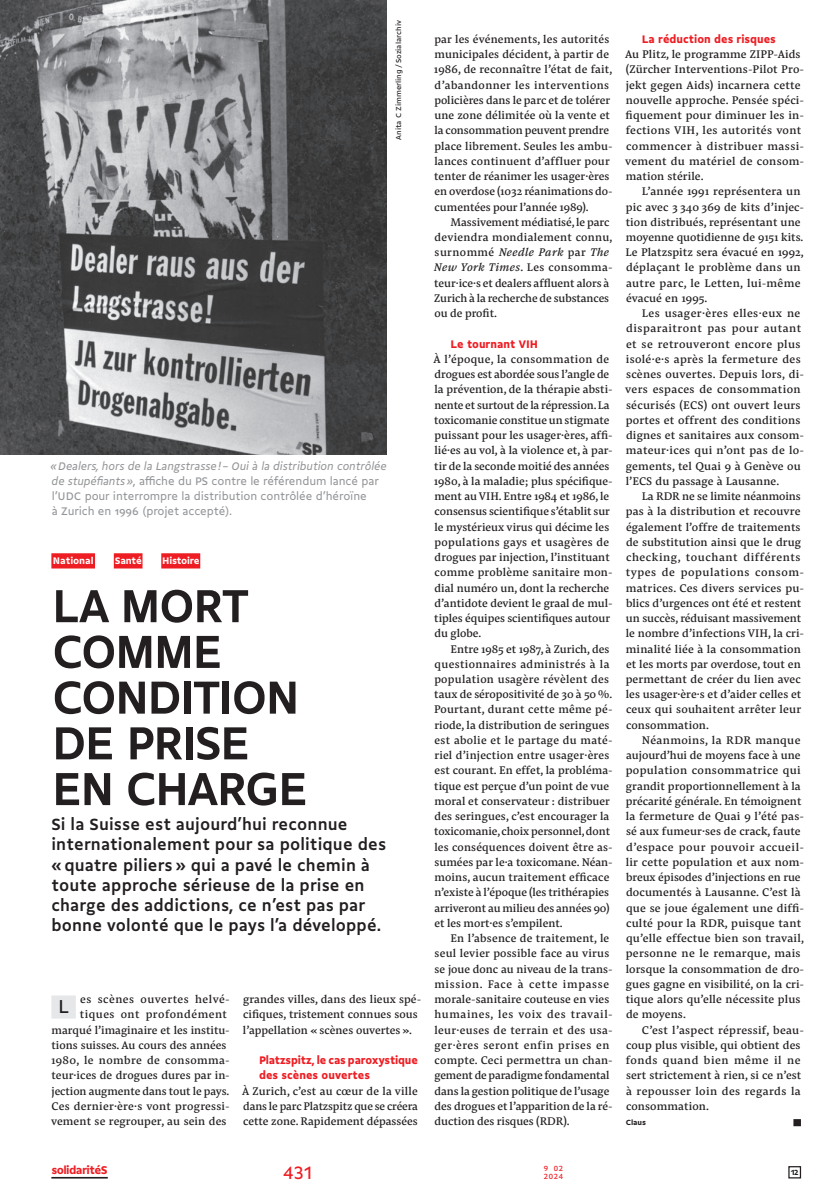
<style>
.page{position:relative;width:833px;height:1198px;background:#fff}
.page>*{position:absolute;margin:0;border:0;box-sizing:border-box;transform-origin:0 0}
.Titre_40{font:700 50px/45.8px "Gemeli";letter-spacing:-.05em;color:#231f20}
.Texte_100_lettrine{font:20.12px "Gemeli";color:#231f20}
.t1{font:19.38px "Gemeli";color:#ee1d23}
.Chapeau{font:700 17.5px/20.2px "Gemeli";letter-spacing:.005em;color:#231f20}
.Légendes{font:11.88px/15.2px "Gemeli";letter-spacing:-.01em;color:#939598}
.Intertitres{font:900 11.88px/15.2px "Gemeli";color:#ee1d23}
.t2{font:700 11.88px "Gemeli Micro";letter-spacing:-.05em;color:#ee1d23}
.Texte_90{font:11.5px/15.2px "Pensum Pro";color:#231f20}
.Texte_110{font:11.5px/15.2px "Pensum Pro";letter-spacing:.01em;color:#231f20}
.Texte_100_lettrine-2{font:11.5px/15.2px "Pensum Pro";letter-spacing:.005em;color:#231f20}
.Texte_100_lettrine-3{font:11.5px "Pensum Pro";letter-spacing:.03em;color:#231f20}
.Texte_100_lettrine-4{font:11.5px "Pensum Pro";letter-spacing:.045em;color:#231f20}
.Texte_100_lettrine-5{font:11.5px "Pensum Pro";letter-spacing:.04em;color:#231f20}
.Titre_27{font:700 10px "Gemeli Micro";letter-spacing:-.025em;color:#fff}
.Signature_auteur_seul{font:700 7.75px "Gemeli Micro";letter-spacing:-.01em;color:#231f20}
.t3{font:7.75px/7.5px "Gemeli Micro";letter-spacing:.09em;color:#ee1d23}
.Credits_bas_al_droite{font:7.5px "Gemeli Micro";color:#231f20}
.s1{font-style:italic}
</style>
<div class="page">
<div style="left:788px;top:1166px;width:13px;height:12px;border:1px solid #231f20"></div>
<hr style="left:51px;top:1177px;width:57px;height:1px;background:#231f20">
<div style="left:51px;top:995px;width:25px;height:23px;background:#e6e7e9"></div>
<div style="left:793px;top:1119px;width:8px;height:7px;background:#231f20"></div>
<div style="left:51px;top:553px;width:44px;height:15px;background:#ee1d23"></div>
<div style="left:114px;top:553px;width:28px;height:15px;background:#ee1d23"></div>
<div style="left:161px;top:553px;width:39px;height:15px;background:#ee1d23"></div>
<img style="left:0;top:0;width:386px;height:454px">
<p class="Credits_bas_al_droite" style="left:393px;top:140px;width:121px;rotate:-90deg">Anita C Zimmerling / Sozialarchiv</p>
<p class="Légendes" style="left:50px;top:457px;width:338px"><span class="s1">« Dealers, hors de la Langstrasse ! – Oui à la distribution contrôlée de stupéfiants »</span>, affiche du PS contre le référendum lancé par l’UDC pour interrompre la distribution contrôlée d’héroïne<br>à Zurich en 1996 (projet accepté).</p>
<p class="Titre_27" style="left:53px;top:554px;width:42px">National</p>
<p class="Titre_27" style="left:115px;top:554px;width:29px">Santé</p>
<p class="Titre_27" style="left:162px;top:554px;width:39px">Histoire</p>
<p class="Titre_40" style="left:52px;top:579px;width:258px">LA MORT<br>COMME<br>CONDITION<br>DE PRISE<br>EN CHARGE</p>
<p class="Chapeau" style="left:51px;top:813px;width:336px">Si la Suisse est aujourd’hui reconnue internationalement pour sa politique des « quatre piliers » qui a pavé le chemin à toute approche sérieuse de la prise en charge des addictions, ce n’est pas par bonne volonté que le pays l’a développé.</p>
<p class="Texte_100_lettrine-4" style="left:80px;top:991px;width:151px">es scènes ouvertes helvé-</p>
<p class="Texte_100_lettrine-5" style="left:80px;top:1006px;width:149px">tiques ont profondément</p>
<p class="Texte_100_lettrine-2" style="left:52px;top:1022px;width:180px">marqué l’imaginaire et les institu-</p>
<p class="Texte_100_lettrine-2" style="left:51px;top:1037px;width:176px">tions suisses. Au cours des années</p>
<p class="Texte_100_lettrine-3" style="left:51px;top:1052px;width:180px">1980, le nombre de consomma-</p>
<p class="Texte_100_lettrine-2" style="left:51px;top:1067px;width:180px">teur·ices de drogues dures par in-</p>
<p class="Texte_100_lettrine-2" style="left:52px;top:1083px;width:179px">jection augmente dans tout le pays.</p>
<p class="Texte_100_lettrine-2" style="left:51px;top:1098px;width:180px">Ces dernier·ère·s vont progressi-</p>
<p class="Texte_100_lettrine-2" style="left:51px;top:1113px;width:177px">vement se regrouper, au sein des</p>
<p class="Texte_100_lettrine" style="left:58px;top:992px;width:12px">L</p>
<p class="Texte_100_lettrine-2" style="left:243px;top:991px;width:180px">grandes villes, dans des lieux spé&shy;cifiques, tristement connues sous l’appellation « scènes ouvertes ».</p>
<p class="Intertitres" style="left:259px;top:1051px;width:160px">Platzspitz, le cas paroxystique des scènes ouvertes</p>
<p class="Texte_90" style="left:242px;top:1083px;width:177px;text-align:justify">À Zurich, c’est au cœur de la ville dans le parc Platzspitz que se créera cette zone. Rapidement dépassées</p>
<p class="Texte_90" style="left:434px;top:31px;width:180px">par les événements, les autorités municipales décident, à partir de 1986, de reconnaître l’état de fait, d’abandonner les interventions policières dans le parc et de tolérer une zone délimitée où la vente et la consommation peuvent prendre place librement. Seules les ambu&shy;lances continuent d’affluer pour tenter de réanimer les usager·ères en overdose (1032 réanimations do&shy;cumentées pour l’année 1989).</p>
<p class="Texte_90" style="left:434px;top:214px;width:180px;text-indent:17px">Massivement médiatisé, le parc deviendra mondialement connu, surnommé <span class="s1">Needle Park</span> par <span class="s1">The<br>New York Times</span>. Les consomma&shy;teur·ice·s et dealers affluent alors à<br>Zurich à la recherche de substances ou de profit.</p>
<p class="Intertitres" style="left:450px;top:335px;width:89px">Le tournant VIH</p>
<p class="Texte_90" style="left:433px;top:351px;width:180px">À l’époque, la consommation de drogues est abordée sous l’angle de la prévention, de la thérapie absti&shy;nente et surtout de la répression. La toxicomanie constitue un stigmate puissant pour les usager·ères, affi&shy;lié·es au vol, à la violence et, à par&shy;tir de la seconde moitié des années 1980, à la maladie; plus spécifique&shy;ment au VIH. Entre 1984 et 1986, le consensus scientifique s’établit sur le mystérieux virus qui décime les populations gays et usagères de drogues par injection, l’instituant comme problème sanitaire mon&shy;dial numéro un, dont la recherche d’antidote devient le graal de mul&shy;tiples équipes scientifiques autour du globe.</p>
<p class="Texte_90" style="left:434px;top:641px;width:180px;text-indent:16px">Entre 1985 et 1987, à Zurich, des questionnaires administrés à la population usagère révèlent des taux de séropositivité de 30 à 50 %.<br>Pourtant, durant cette même pé&shy;riode, la distribution de seringues est abolie et le partage du maté&shy;riel d’injection entre usager·ères est courant. En effet, la probléma&shy;tique est perçue d’un point de vue moral et conservateur : distribuer des seringues, c’est encourager la toxicomanie, choix personnel, dont les conséquences doivent être as&shy;sumées par le·a toxicomane. Néan&shy;moins, aucun traitement efficace n’existe à l’époque (les trithérapies arriveront au milieu des années 90) et les mort·es s’empilent.</p>
<p class="Texte_90" style="left:434px;top:930px;width:180px;text-indent:16px">En l’absence de traitement, le seul levier possible face au virus se joue donc au niveau de la trans&shy;mission. Face à cette impasse morale-sanitaire couteuse en vies humaines, les voix des travail&shy;leur·euses de terrain et des usa&shy;ger·ères seront enfin prises en compte. Ceci permettra un chan&shy;gement de paradigme fondamental dans la gestion politique de l’usage des drogues et l’apparition de la ré&shy;duction des risques (RDR).</p>
<p class="Intertitres" style="left:642px;top:31px;width:135px">La réduction des risques</p>
<p class="Texte_110" style="left:625px;top:46px;width:181px">Au Plitz, le programme ZIPP-Aids (Zürcher Interventions-Pilot Pro&shy;jekt gegen Aids) incarnera cette nouvelle approche. Pensée spéci&shy;fiquement pour diminuer les in&shy;fections VIH, les autorités vont commencer à distribuer massi&shy;vement du matériel de consom&shy;mation stérile.</p>
<p class="Texte_110" style="left:625px;top:184px;width:180px;text-indent:16px">L’année 1991 représentera un pic avec 3 340 369 de kits d’injec&shy;tion distribués, représentant une moyenne quotidienne de 9151 kits.<br>Le Platzspitz sera évacué en 1992, déplaçant le problème dans un autre parc, le Letten, lui-même évacué en 1995.</p>
<p class="Texte_110" style="left:625px;top:305px;width:180px;text-indent:17px">Les usager·ères elles·eux ne disparaitront pas pour autant et se retrouveront encore plus isolé·e·s après la fermeture des scènes ouvertes. Depuis lors, di&shy;vers espaces de consommation sécurisés (ECS) ont ouvert leurs portes et offrent des conditions dignes et sanitaires aux consom&shy;mateur·ices qui n’ont pas de lo&shy;gements, tel Quai 9 à Genève ou l’ECS du passage à Lausanne.</p>
<p class="Texte_110" style="left:625px;top:488px;width:180px;text-indent:16px">La RDR ne se limite néanmoins pas à la distribution et recouvre également l’offre de traitements de substitution ainsi que le drug checking, touchant différents types de populations consom&shy;matrices. Ces divers services pu&shy;blics d’urgences ont été et restent un succès, réduisant massivement le nombre d’infections VIH, la cri&shy;minalité liée à la consommation et les morts par overdose, tout en permettant de créer du lien avec les usager·ère·s et d’aider celles et ceux qui souhaitent arrêter leur consommation.</p>
<p class="Texte_110" style="left:625px;top:732px;width:180px;text-indent:16px">Néanmoins, la RDR manque aujourd’hui de moyens face à une population consommatrice qui grandit proportionnellement à la précarité générale. En témoignent la fermeture de Quai 9 l’été pas&shy;sé aux fumeur·ses de crack, faute d’espace pour pouvoir accueil&shy;lir cette population et aux nom&shy;breux épisodes d’injections en rue documentés à Lausanne. C’est là que se joue également une diffi&shy;culté pour la RDR, puisque tant qu’elle effectue bien son travail, personne ne le remarque, mais lorsque la consommation de dro&shy;gues gagne en visibilité, on la cri&shy;tique alors qu’elle nécessite plus de moyens.</p>
<p class="Texte_110" style="left:625px;top:1022px;width:180px;text-indent:16px">C’est l’aspect répressif, beau&shy;coup plus visible, qui obtient des fonds quand bien même il ne sert strictement à rien, si ce n’est à repousser loin des regards la consommation.</p>
<p class="Signature_auteur_seul" style="left:626px;top:1117px;width:22px">Claus</p>
<p class="t2" style="left:51px;top:1161px;width:58px">solidaritéS</p>
<h3 class="t1" style="left:284px;top:1158px;width:32px">431</h3>
<p class="Signature_auteur_seul" style="left:790px;top:1167px;width:9px">12</p>
<p class="t3" style="left:544px;top:1164px;width:21px">9 02<br>2024</p>
</div>
